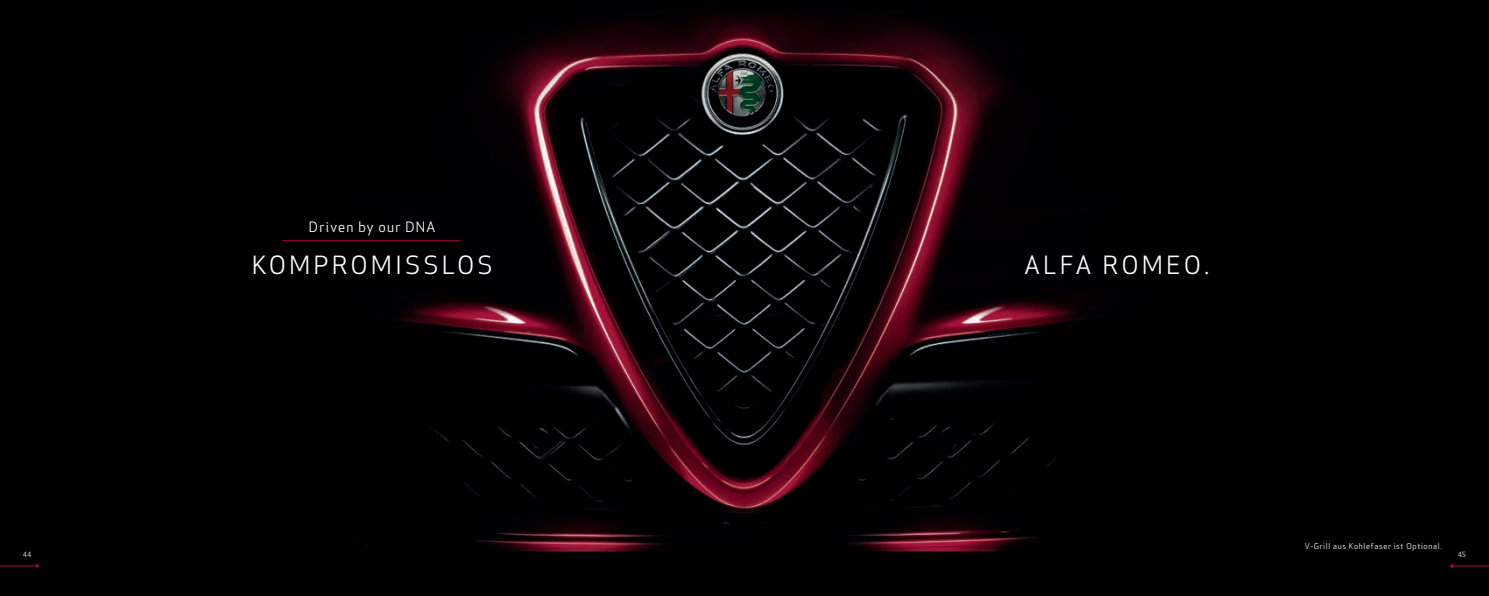
<style>
.page{position:relative;width:1489px;height:596px;background:#fff}
.page>*{position:absolute;margin:0;border:0;box-sizing:border-box;transform-origin:0 0}
.t1{font:24.5px "Apex New";letter-spacing:.15em;color:#fff}
.t2{font:14px "Apex New";letter-spacing:.09em;color:#fff}
.t3{font:7.88px "Apex New";letter-spacing:.09em;color:#fff}
.t4{font:7px "Apex New";color:#fff}
</style>
<div class="page">
<img style="left:1px;top:0;width:1479px;height:595px">
<hr style="left:0;top:565px;width:37px;height:1px;background:#a30a32">
<hr style="left:1451px;top:565px;width:37px;height:1px;background:#a30a32">
<hr style="left:282px;top:240px;width:178px;height:1px;background:#a30a32">
<h2 class="t2" style="left:309px;top:218px;width:128px">Driven by our DNA</h2>
<h1 class="t1" style="left:252px;top:251px;width:242px">KOMPROMISSLOS</h1>
<h1 class="t1" style="left:1024px;top:251px;width:186px">ALFA ROMEO.</h1>
<p class="t3" style="left:1304px;top:541px;width:138px">V-Grill aus Kohlefaser ist Optional.</p>
<p class="t4" style="left:23px;top:550px;width:10px">44</p>
<p class="t4" style="left:1457px;top:550px;width:10px">45</p>
</div>
